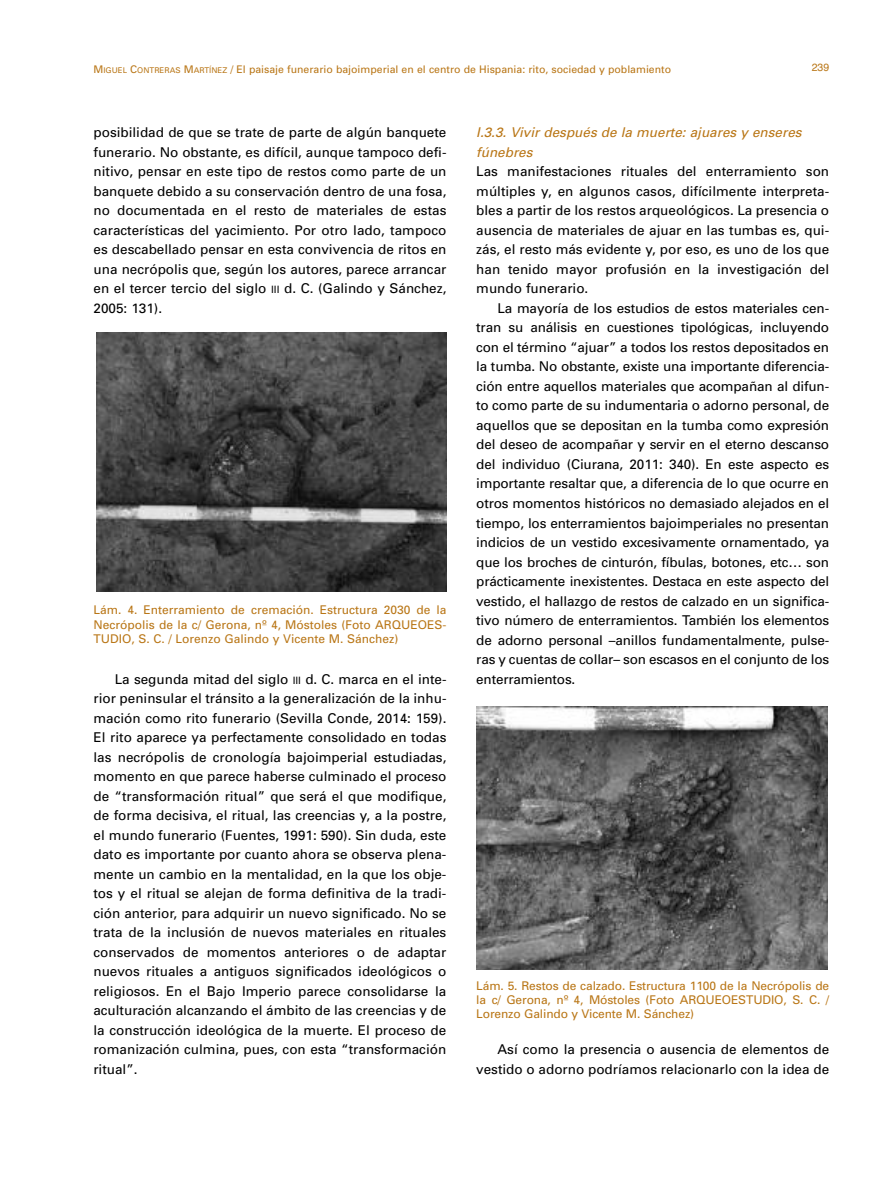
<style>
.page{position:relative;width:893px;height:1191px;background:#fff}
.page>*{position:absolute;margin:0;border:0;box-sizing:border-box;transform-origin:0 0}
.t1{font:13.5px/19.5px "Univers";color:#000;text-align:justify}
.t2{font:italic 13.5px/19.5px "Univers";color:#b97616}
.t3{font:12px/14.4px "Univers";letter-spacing:-.01em;color:#b97616;text-align:justify}
.t4{font:10.5px "Univers";color:#b97616}
.t5{font:10.5px "Helvetica";color:#b97616}
.s1{font-size:7.8px}
.s2{font-size:10.2px}
</style>
<div class="page">
<img style="left:96px;top:332px;width:350px;height:260px">
<img style="left:476px;top:706px;width:352px;height:263px">
<p class="t4" style="left:94px;top:66px;width:579px">M<span class="s1">IGUEL</span> C<span class="s1">ONTRERAS</span> M<span class="s1">ARTÍNEZ</span> / El paisaje funerario bajoimperial en el centro de Hispania: rito, sociedad y poblamiento</p>
<p class="t5" style="left:812px;top:63px;width:19px">239</p>
<p class="t1" style="left:94px;top:124px;width:354px">posibilidad de que se trate de parte de algún banquete funerario. No obstante, es difícil, aunque tampoco defi&shy;nitivo, pensar en este tipo de restos como parte de un banquete debido a su conservación dentro de una fosa, no documentada en el resto de materiales de estas características del yacimiento. Por otro lado, tampoco es descabellado pensar en esta convivencia de ritos en una necrópolis que, según los autores, parece arrancar en el tercer tercio del siglo <span class="s2">III</span> d. C. (Galindo y Sánchez, 2005: 131).</p>
<p class="t3" style="left:94px;top:604px;width:354px">Lám. 4. Enterramiento de cremación. Estructura 2030 de la Necrópolis de la c/ Gerona, nº 4, Móstoles (Foto ARQUEOES-TUDIO, S. C. / Lorenzo Galindo y Vicente M. Sánchez)</p>
<p class="t1" style="left:93px;top:670px;width:355px;text-indent:21px">La segunda mitad del siglo <span class="s2">III</span> d. C. marca en el inte&shy;rior peninsular el tránsito a la generalización de la inhu&shy;mación como rito funerario (Sevilla Conde, 2014: 159).<br>El rito aparece ya perfectamente consolidado en todas las necrópolis de cronología bajoimperial estudiadas, momento en que parece haberse culminado el proceso de “transformación ritual” que será el que modifique, de forma decisiva, el ritual, las creencias y, a la postre, el mundo funerario (Fuentes, 1991: 590). Sin duda, este dato es importante por cuanto ahora se observa plena&shy;mente un cambio en la mentalidad, en la que los obje&shy;tos y el ritual se alejan de forma definitiva de la tradi&shy;ción anterior, para adquirir un nuevo significado. No se trata de la inclusión de nuevos materiales en rituales conservados de momentos anteriores o de adaptar nuevos rituales a antiguos significados ideológicos o religiosos. En el Bajo Imperio parece consolidarse la aculturación alcanzando el ámbito de las creencias y de la construcción ideológica de la muerte. El proceso de romanización culmina, pues, con esta “transformación ritual”.</p>
<p class="t2" style="left:476px;top:124px;width:327px">I.3.3. Vivir después de la muerte: ajuares y enseres fúnebres</p>
<p class="t1" style="left:476px;top:163px;width:354px">Las manifestaciones rituales del enterramiento son múltiples y, en algunos casos, difícilmente interpreta&shy;bles a partir de los restos arqueológicos. La presencia o ausencia de materiales de ajuar en las tumbas es, qui&shy;zás, el resto más evidente y, por eso, es uno de los que han tenido mayor profusión en la investigación del mundo funerario.</p>
<p class="t1" style="left:476px;top:299px;width:354px;text-indent:21px">La mayoría de los estudios de estos materiales cen&shy;tran su análisis en cuestiones tipológicas, incluyendo con el término “ajuar” a todos los restos depositados en la tumba. No obstante, existe una importante diferencia&shy;ción entre aquellos materiales que acompañan al difun&shy;to como parte de su indumentaria o adorno personal, de aquellos que se depositan en la tumba como expresión del deseo de acompañar y servir en el eterno descanso del individuo (Ciurana, 2011: 340). En este aspecto es importante resaltar que, a diferencia de lo que ocurre en otros momentos históricos no demasiado alejados en el tiempo, los enterramientos bajoimperiales no presentan indicios de un vestido excesivamente ornamentado, ya que los broches de cinturón, fíbulas, botones, etc… son prácticamente inexistentes. Destaca en este aspecto del vestido, el hallazgo de restos de calzado en un significa&shy;tivo número de enterramientos. También los elementos de adorno personal –anillos fundamentalmente, pulse&shy;ras y cuentas de collar– son escasos en el conjunto de los enterramientos.</p>
<p class="t3" style="left:476px;top:979px;width:354px">Lám. 5. Restos de calzado. Estructura 1100 de la Necrópolis de la c/ Gerona, nº 4, Móstoles (Foto ARQUEOESTUDIO, S. C. / Lorenzo Galindo y Vicente M. Sánchez)</p>
<p class="t1" style="left:476px;top:1040px;width:354px;text-align:right">Así como la presencia o ausencia de elementos de vestido o adorno podríamos relacionarlo con la idea de</p>
</div>
